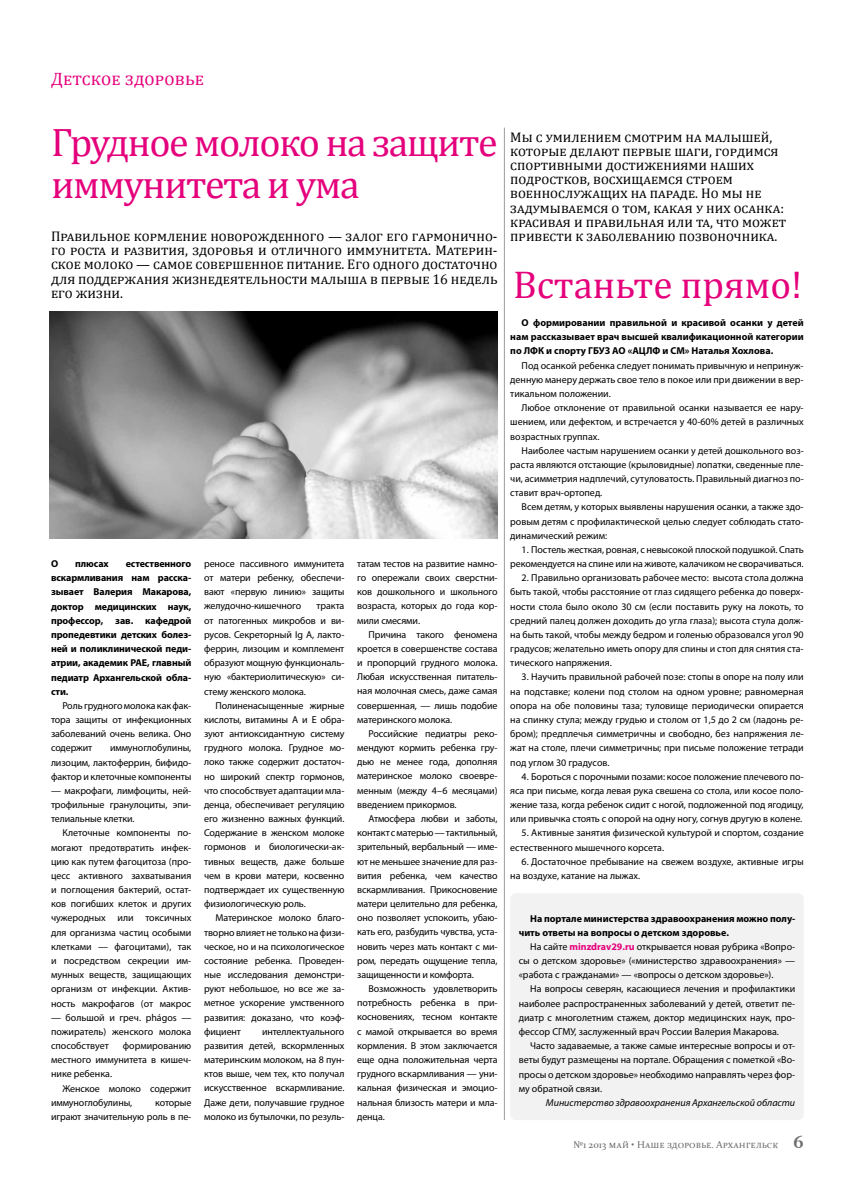
<style>
.page{position:relative;width:842px;height:1191px;background:#fff}
.page>*{position:absolute;margin:0;border:0;box-sizing:border-box;transform-origin:0 0}
.t1{font:40px/42.5px "Cambria";letter-spacing:-.04em;color:#e5007c}
.t2{font:39px "Cambria";letter-spacing:-.005em;color:#e5007c}
.t3{font:18px "Cambria";color:#e5007c}
.t4{font:14px/14.2px "Cambria";letter-spacing:.055em;color:#000;text-align:justify}
.t5{font:10px/14.2px "Myriad Pro";letter-spacing:-.01em;color:#000;text-align:justify}
.t6{font:700 10px/14.2px "Myriad Pro";color:#000;text-align:justify}
.t7{font:italic 10px "Myriad Pro";color:#000}
.t8{font:10px "Constantia";color:#6e6e6e}
.s1{font-weight:700;color:#e5007c}
.s2{font-weight:700;font-size:18px}
</style>
<div class="page">
<div style="left:510px;top:893px;width:294px;height:227px;background:#f2f2f2;border-radius:6px"></div>
<img style="left:49px;top:312px;width:448px;height:227px">
<hr style="left:504px;top:128px;width:1px;height:992px;background:#9c9c9d">
<h3 class="t3" style="left:51px;top:68px;width:155px">Детское здоровье</h3>
<h1 class="t1" style="left:51px;top:121px;width:448px">Грудное молоко на защите иммунитета и ума</h1>
<p class="t4" style="left:51px;top:229px;width:448px">Правильное кормление новорожденного — залог его гармонично&shy;го роста и развития, здоровья и отличного иммунитета. Материн&shy;ское молоко — самое совершенное питание. Его одного достаточно для поддержания жизнедеятельности малыша в первые 16 недель его жизни.</p>
<p class="t6" style="left:51px;top:556px;width:9px">О</p>
<p class="t6" style="left:75px;top:556px;width:35px">плюсах</p>
<p class="t6" style="left:51px;top:556px;width:142px;text-indent:75px">естественного вскармливания нам расска&shy;зывает Валерия Макарова, доктор медицинских наук, профессор, зав. кафедрой пропедевтики детских болез&shy;ней и поликлинической педи&shy;атрии, академик РАЕ, главный педиатр Архангельской обла&shy;сти.</p>
<p class="t5" style="left:51px;top:698px;width:142px;text-indent:11px">Роль грудного молока как фак&shy;тора защиты от инфекционных заболеваний очень велика. Оно содержит</p>
<p class="t5" style="left:51px;top:740px;width:142px;text-indent:59px">иммуноглобулины, лизоцим, лактоферрин, бифидо&shy;фактор и клеточные компоненты</p>
<p class="t5" style="left:51px;top:783px;width:142px">— макрофаги, лимфоциты, ней&shy;трофильные гранулоциты, эпи&shy;телиальные клетки.</p>
<p class="t5" style="left:51px;top:826px;width:142px;text-indent:11px">Клеточные компоненты по&shy;могают предотвратить инфек&shy;цию как путем фагоцитоза (про&shy;цесс активного захватывания и поглощения бактерий, остат&shy;ков погибших клеток и других чужеродных или токсичных для организма частиц особыми клетками — фагоцитами), так и посредством секреции им&shy;мунных веществ, защищающих организм от инфекции. Актив&shy;ность макрофагов (от макрос</p>
<p class="t5" style="left:51px;top:1010px;width:142px">— большой и греч. phágos — пожиратель) женского молока способствует</p>
<p class="t5" style="left:51px;top:1038px;width:142px;text-indent:72px">формированию местного иммунитета в кишеч&shy;нике ребенка.</p>
<p class="t5" style="left:51px;top:1081px;width:142px;text-indent:11px">Женское молоко содержит иммуноглобулины,</p>
<p class="t5" style="left:51px;top:1095px;width:142px;text-align:right">которые<br>играют значительную роль в пе-</p>
<p class="t5" style="left:204px;top:556px;width:142px">реносе пассивного иммунитета от матери ребенку, обеспечи&shy;вают «первую линию» защиты желудочно-кишечного</p>
<p class="t5" style="left:204px;top:599px;width:142px;text-indent:113px">тракта от патогенных микробов и ви&shy;русов. Секреторный Ig А, лакто&shy;феррин, лизоцим и комплемент образуют мощную функциональ&shy;ную «бактериолитическую» си&shy;стему женского молока.</p>
<p class="t5" style="left:204px;top:698px;width:142px;text-indent:11px">Полиненасыщенные жирные кислоты, витамины А и Е обра&shy;зуют антиоксидантную систему грудного молока. Грудное мо&shy;локо также содержит достаточ&shy;но широкий спектр гормонов, что способствует адаптации мла&shy;денца, обеспечивает регуляцию его жизненно важных функций.<br>Содержание в женском молоке гормонов и биологически-ак&shy;тивных веществ, даже больше чем в крови матери, косвенно подтверждает их существенную физиологическую роль.</p>
<p class="t5" style="left:204px;top:910px;width:142px;text-indent:11px">Материнское молоко благо&shy;творно влияет не только на физи&shy;ческое, но и на психологическое состояние ребенка. Проведен&shy;ные исследования демонстри&shy;руют небольшое, но все же за&shy;метное ускорение умственного развития: доказано, что коэф&shy;фициент</p>
<p class="t5" style="left:204px;top:1024px;width:142px;text-indent:58px">интеллектуального развития детей, вскормленных материнским молоком, на 8 пун&shy;ктов выше, чем тех, кто получал искусственное вскармливание.<br>Даже дети, получавшие грудное молоко из бутылочки, по резуль-</p>
<p class="t5" style="left:357px;top:556px;width:142px">татам тестов на развитие намно&shy;го опережали своих сверстни&shy;ков дошкольного и школьного возраста, которых до года кор&shy;мили смесями.</p>
<p class="t5" style="left:357px;top:627px;width:142px;text-indent:11px">Причина такого феномена кроется в совершенстве состава и пропорций грудного молока.<br>Любая искусственная питатель&shy;ная молочная смесь, даже самая совершенная, — лишь подобие материнского молока.</p>
<p class="t5" style="left:357px;top:726px;width:142px;text-indent:11px">Российские педиатры реко&shy;мендуют кормить ребенка гру&shy;дью не менее года, дополняя материнское молоко своевре&shy;менным (между 4–6 месяцами) введением прикормов.</p>
<p class="t5" style="left:357px;top:811px;width:142px;text-indent:11px">Атмосфера любви и заботы, контакт с матерью — тактильный, зрительный, вербальный — име&shy;ют не меньшее значение для раз&shy;вития ребенка, чем качество вскармливания. Прикосновение матери целительно для ребенка, оно позволяет успокоить, убаю&shy;кать его, разбудить чувства, уста&shy;новить через мать контакт с ми&shy;ром, передать ощущение тепла, защищенности и комфорта.</p>
<p class="t5" style="left:357px;top:981px;width:142px;text-indent:11px">Возможность удовлетворить потребность ребенка в при&shy;косновениях, тесном контакте с мамой открывается во время кормления. В этом заключается еще одна положительная черта грудного вскармливания — уни&shy;кальная физическая и эмоцио&shy;нальная близость матери и мла&shy;денца.</p>
<p class="t4" style="left:510px;top:130px;width:277px;text-align:left">Мы с умилением смотрим на малышей, которые делают первые шаги, гордимся спортивными достижениями наших подростков, восхищаемся строем военнослужащих на параде. Но мы не задумываемся о том, какая у них осанка: красивая и правильная или та, что может привести к заболеванию позвоночника.</p>
<h2 class="t2" style="left:513px;top:261px;width:290px">Встаньте прямо!</h2>
<p class="t6" style="left:510px;top:315px;width:295px;text-indent:11px">О формировании правильной и красивой осанки у детей нам рассказывает врач высшей квалификационной категории по ЛФК и спорту ГБУЗ АО «АЦЛФ и СМ» Наталья Хохлова.</p>
<p class="t5" style="left:510px;top:358px;width:295px;text-indent:11px">Под осанкой ребенка следует понимать привычную и непринуж&shy;денную манеру держать свое тело в покое или при движении в вер&shy;тикальном положении.</p>
<p class="t5" style="left:510px;top:400px;width:295px;text-indent:11px">Любое отклонение от правильной осанки называется ее нару&shy;шением, или дефектом, и встречается у 40-60% детей в различных возрастных группах.</p>
<p class="t5" style="left:510px;top:443px;width:295px;text-indent:11px">Наиболее частым нарушением осанки у детей дошкольного воз&shy;раста являются отстающие (крыловидные) лопатки, сведенные пле&shy;чи, асимметрия надплечий, сутуловатость. Правильный диагноз по&shy;ставит врач-ортопед.</p>
<p class="t5" style="left:510px;top:500px;width:295px;text-indent:11px">Всем детям, у которых выявлены нарушения осанки, а также здо&shy;ровым детям с профилактической целью следует соблюдать стато&shy;динамический режим:</p>
<p class="t5" style="left:510px;top:542px;width:295px;text-align:right">1. Постель жесткая, ровная, с невысокой плоской подушкой. Спать рекомендуется на спине или на животе, калачиком не сворачиваться.</p>
<p class="t5" style="left:510px;top:570px;width:295px;text-indent:11px">2. Правильно организовать рабочее место: высота стола должна быть такой, чтобы расстояние от глаз сидящего ребенка до поверх&shy;ности стола было около 30 см (если поставить руку на локоть, то средний палец должен доходить до угла глаза); высота стула долж&shy;на быть такой, чтобы между бедром и голенью образовался угол 90 градусов; желательно иметь опору для спины и стоп для снятия ста&shy;тического напряжения.</p>
<p class="t5" style="left:510px;top:670px;width:295px;text-indent:11px">3. Научить правильной рабочей позе: стопы в опоре на полу или на подставке; колени под столом на одном уровне; равномерная опора на обе половины таза; туловище периодически опирается на спинку стула; между грудью и столом от 1,5 до 2 см (ладонь ре&shy;бром); предплечья симметричны и свободно, без напряжения ле&shy;жат на столе, плечи симметричны; при письме положение тетради под углом 30 градусов.</p>
<p class="t5" style="left:510px;top:769px;width:295px;text-indent:11px">4. Бороться с порочными позами: косое положение плечевого по&shy;яса при письме, когда левая рука свешена со стола, или косое поло&shy;жение таза, когда ребенок сидит с ногой, подложенной под ягодицу, или привычка стоять с опорой на одну ногу, согнув другую в колене.</p>
<p class="t5" style="left:510px;top:825px;width:295px;text-indent:11px">5. Активные занятия физической культурой и спортом, создание естественного мышечного корсета.</p>
<p class="t5" style="left:510px;top:854px;width:295px;text-indent:11px">6. Достаточное пребывание на свежем воздухе, активные игры на воздухе, катание на лыжах.</p>
<p class="t6" style="left:519px;top:910px;width:278px;text-indent:11px">На портале министерства здравоохранения можно полу&shy;чить ответы на вопросы о детском здоровье.</p>
<p class="t5" style="left:519px;top:939px;width:278px;text-indent:11px">На сайте <span class="s1">minzdrav29.ru</span> открывается новая рубрика «Вопро&shy;сы о детском здоровье» («министерство здравоохранения» — «работа с гражданами» — «вопросы о детском здоровье»).</p>
<p class="t5" style="left:519px;top:981px;width:278px;text-indent:11px">На вопросы северян, касающиеся лечения и профилактики наиболее распространенных заболеваний у детей, ответит пе&shy;диатр с многолетним стажем, доктор медицинских наук, про&shy;фессор СГМУ</p>
<p class="t5" style="left:574px;top:1024px;width:206px">, заслуженный врач России Валерия Макарова.</p>
<p class="t5" style="left:530px;top:1038px;width:267px">Часто задаваемые, а также самые интересные вопросы и от-</p>
<p class="t5" style="left:519px;top:1052px;width:278px">веты будут размещены на портале. Обращения с пометкой «Во-</p>
<p class="t5" style="left:519px;top:1067px;width:278px">просы о детском здоровье» необходимо направлять через фор-</p>
<p class="t5" style="left:519px;top:1081px;width:85px">му обратной связи.</p>
<p class="t7" style="left:546px;top:1096px;width:251px">Министерство здравоохранения Архангельской области</p>
<p class="t8" style="left:573px;top:1138px;width:232px">№1 2013 май • Наше здоровье. Архангельск <span class="s2">6</span></p>
</div>
